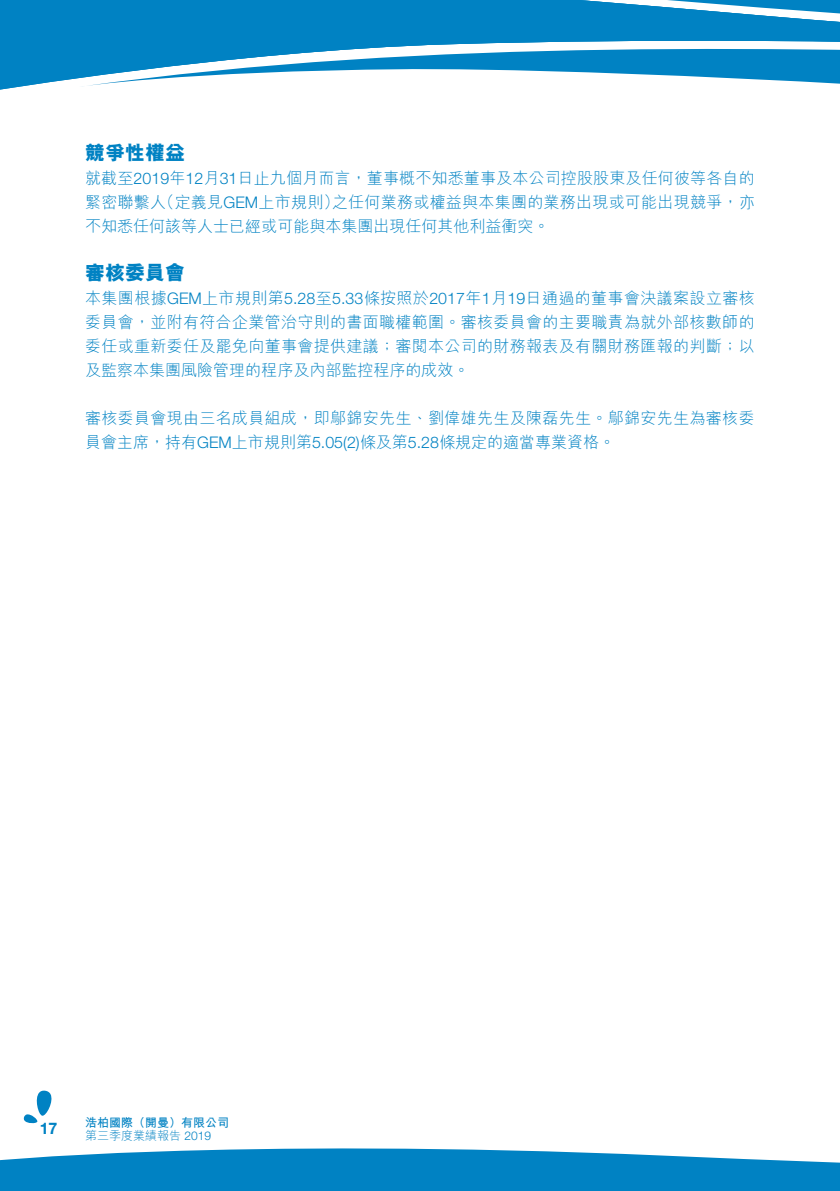
<style>
.page{position:relative;width:840px;height:1191px;background:#fff}
.page>*{position:absolute;margin:0;border:0;box-sizing:border-box;transform-origin:0 0}
.t1{font:800 20px "M Hei HK";color:#0082c3}
.t2{font:300 16px/24px "M Hei HK";letter-spacing:.01em;color:#0082c3}
.t3{font:700 16px "Helvetica Neue LT Std";color:#0082c3}
.t4{font:700 12px "M Hei HK";color:#0082c3}
.t5{font:300 12px "M Hei HK";color:#0082c3}
.s1{font-family:"Helvetica Neue LT Std"}
</style>
<div class="page">
<svg style="left:0;top:0;width:839px;height:90px;fill:#0082c3"></svg>
<svg style="left:660px;top:0;width:179px;height:42px"></svg>
<svg style="left:0;top:1148px;width:695px;height:43px;fill:#0082c3"></svg>
<div style="left:152px;top:1157px;width:687px;height:34px;background:#0082c3"></div>
<svg style="left:23px;top:1090px;width:29px;height:33px"></svg>
<p class="t1" style="left:85px;top:142px;width:101px">競爭性權益</p>
<p class="t2" style="left:85px;top:166px;width:671px;text-align:right">就截至<span class="s1">2019</span>年<span class="s1">12</span>月<span class="s1">31</span>日止九個月而言，董事概不知悉董事及本公司控股股東及任何彼等各自的之任何業務或權益與本集團的業務出現或可能出現競爭，亦</p>
<p class="t2" style="left:158px;top:190px;width:182px">（定義見<span class="s1">GEM</span>上市規則）</p>
<p class="t2" style="left:85px;top:190px;width:465px">緊密聯繫人<br>不知悉任何該等人士已經或可能與本集團出現任何其他利益衝突。</p>
<p class="t1" style="left:85px;top:262px;width:101px">審核委員會</p>
<p class="t2" style="left:85px;top:286px;width:670px;text-align:justify">本集團根據<span class="s1">GEM</span>上市規則第<span class="s1">5.28</span>至<span class="s1">5.33</span>條按照於<span class="s1">2017</span>年 月<span class="s1">1 19</span>日通過的董事會決議案設立審核委員會，並附有符合企業管治守則的書面職權範圍。審核委員會的主要職責為就外部核數師的委任或重新委任及罷免向董事會提供建議；審閱本公司的財務報表及有關財務匯報的判斷；以及監察本集團風險管理的程序及內部監控程序的成效。</p>
<p class="t2" style="left:85px;top:406px;width:670px">審核委員會現由三名成員組成，即鄔錦安先生、劉偉雄先生及陳磊先生。鄔錦安先生為審核委員會主席，持有<span class="s1">GEM</span>上市規則第<span class="s1">5.05 )2(</span> 條及第<span class="s1">5.28</span>條規定的適當專業資格。</p>
<p class="t3" style="left:40px;top:1118px;width:19px">17</p>
<p class="t4" style="left:85px;top:1113px;width:145px">浩柏國際（開曼）有限公司</p>
<p class="t5" style="left:85px;top:1129px;width:128px">第三季度業績報告 <span class="s1">2019</span></p>
</div>
